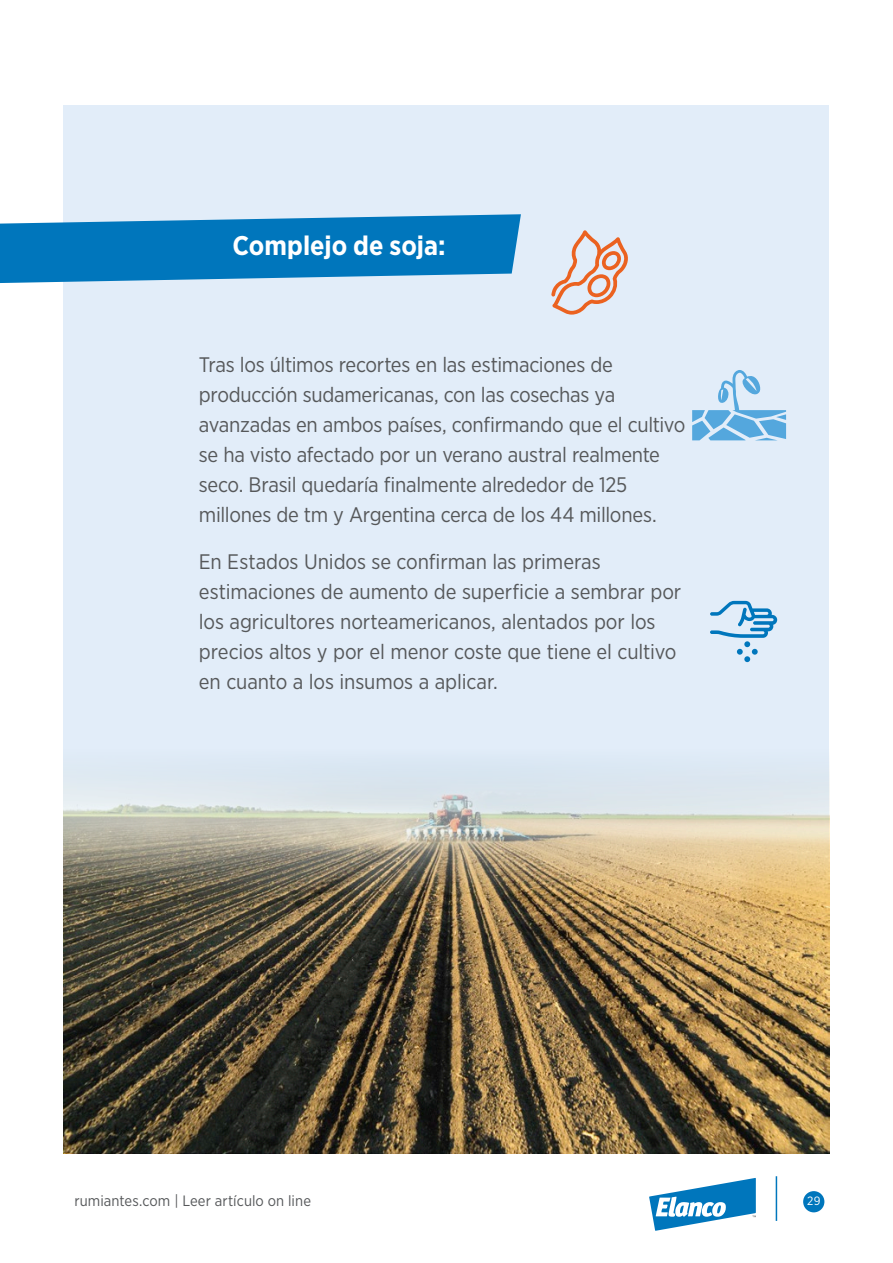
<style>
.page{position:relative;width:893px;height:1263px;background:#fff}
.page>*{position:absolute;margin:0;border:0;box-sizing:border-box;transform-origin:0 0}
.Titulo_segundario{font:700 27px "Gotham Narrow";color:#fff}
.Online_txt{font:21px/30px "Gotham Narrow";letter-spacing:-.01em;color:#56585a}
.t1{font:15px "Gotham Narrow";letter-spacing:.005em;color:#56585a}
.t2{font:12px "Gotham Narrow";color:#fff}
</style>
<div class="page">
<div style="left:64px;top:105px;width:765px;height:1048px;background:#e2edf9"></div>
<div style="left:803px;top:1191px;width:21px;height:21px;background:#0076bc;border-radius:50%"></div>
<hr style="left:776px;top:1176px;width:1px;height:45px;background:#0076bc">
<svg style="left:649px;top:1178px;width:107px;height:53px"></svg>
<svg style="left:692px;top:370px;width:94px;height:70px"></svg>
<svg style="left:0;top:214px;width:521px;height:69px;background:#2287c5"></svg>
<svg style="left:551px;top:230px;width:77px;height:85px"></svg>
<svg style="left:710px;top:601px;width:67px;height:61px"></svg>
<img style="left:64px;top:770px;width:765px;height:383px">
<p class="Titulo_segundario" style="left:232px;top:228px;width:215px">Complejo de soja:</p>
<p class="Online_txt" style="left:199px;top:349px;width:488px">Tras los últimos recortes en las estimaciones de producción sudamericanas, con las cosechas ya avanzadas en ambos países, confirmando que el cultivo se ha visto afectado por un verano austral realmente seco. Brasil quedaría finalmente alrededor de 125 millones de tm y Argentina cerca de los 44 millones.</p>
<p class="Online_txt" style="left:199px;top:546px;width:484px">En Estados Unidos se confirman las primeras estimaciones de aumento de superficie a sembrar por los agricultores norteamericanos, alentados por los precios altos y por el menor coste que tiene el cultivo en cuanto a los insumos a aplicar.</p>
<p class="t1" style="left:74px;top:1191px;width:238px">rumiantes.com | Leer artículo on line</p>
<p class="t2" style="left:807px;top:1194px;width:15px">29</p>
</div>
